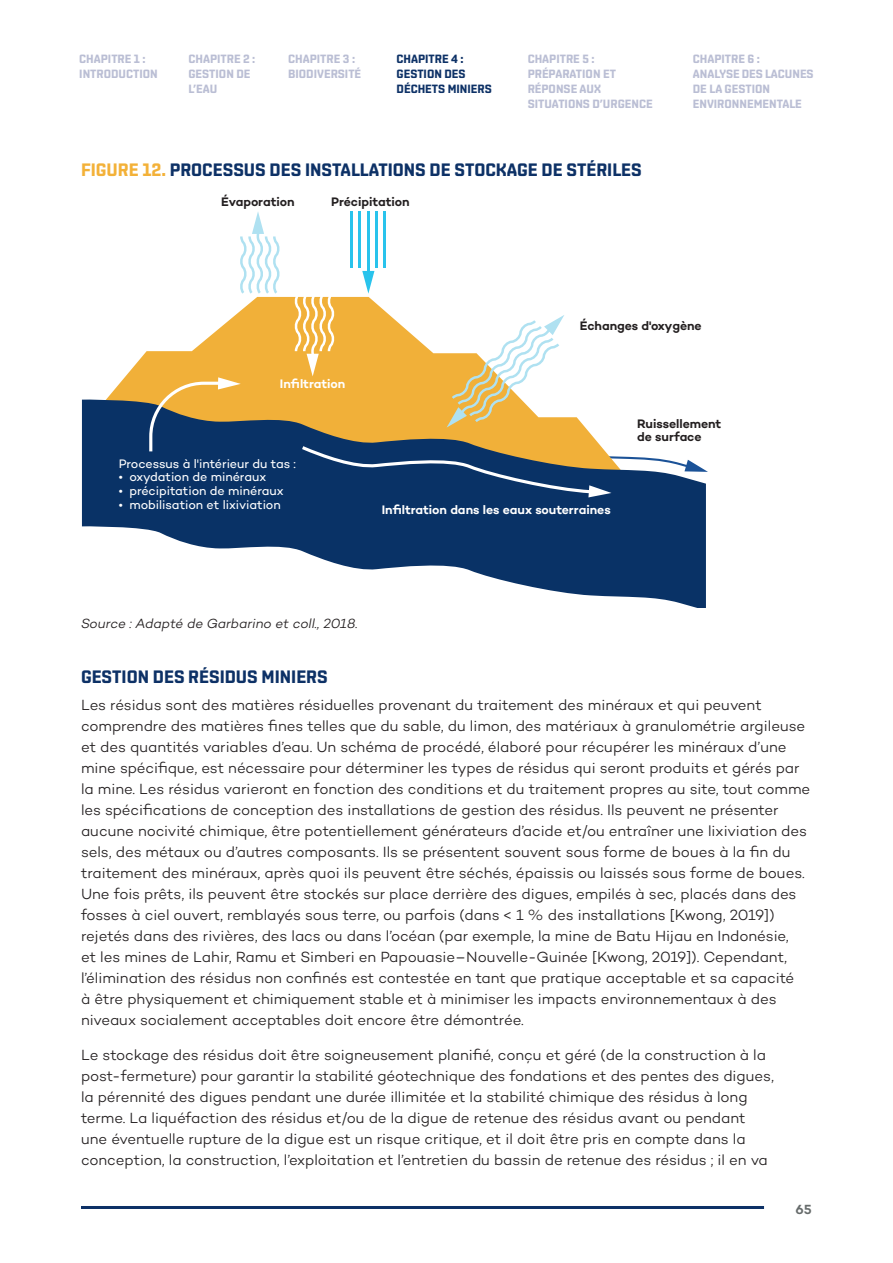
<style>
.page{position:relative;width:893px;height:1263px;background:#fff}
.page>*{position:absolute;margin:0;border:0;box-sizing:border-box;transform-origin:0 0}
.figure_name{font:700 18px "Shentox";color:#0d3166}
.Body_copy{font:300 15px/21px "Campton";letter-spacing:-.005em;color:#231f20}
.source{font:italic 300 13.5px "Campton";letter-spacing:-.005em;color:#231f20}
.t1{font:600 13.5px "Campton";color:#676c6c}
.t2{font:12.6px "Campton";letter-spacing:-.005em;color:#fff}
.t3{font:600 12.6px/13.6px "Campton";letter-spacing:-.005em;color:#231f20}
.t4{font:600 12.6px "Campton";color:#fff}
.t5{font:700 12px/15px "Shentox";color:#babed4}
.t6{font:700 12px/15px "Shentox";color:#0d3166}
.s1{color:#f3b138}
</style>
<div class="page">
<hr style="left:81px;top:1206px;width:683px;height:3px;background:#0d3166">
<svg style="left:106px;top:297px;width:341px;height:102px;fill:#f1b039"></svg>
<svg style="left:82px;top:399px;width:624px;height:208px;fill:#093266"></svg>
<svg style="left:362px;top:271px;width:12px;height:23px"></svg>
<svg style="left:447px;top:315px;width:117px;height:113px"></svg>
<svg style="left:294px;top:296px;width:41px;height:80px"></svg>
<svg style="left:240px;top:212px;width:40px;height:82px"></svg>
<svg style="left:299px;top:443px;width:409px;height:54px"></svg>
<svg style="left:148px;top:377px;width:93px;height:77px;background:#83795b"></svg>
<hr style="left:367px;top:211px;width:3px;height:62px;background:#29c3ec">
<hr style="left:375px;top:211px;width:3px;height:57px;background:#29c3ec">
<hr style="left:383px;top:211px;width:3px;height:57px;background:#29c3ec">
<hr style="left:359px;top:211px;width:2px;height:57px;background:#29c3ec">
<hr style="left:350px;top:211px;width:3px;height:57px;background:#29c3ec">
<p class="t5" style="left:79px;top:51px;width:80px">CHAPITRE 1 :<br>INTRODUCTION</p>
<p class="t5" style="left:188px;top:51px;width:68px">CHAPITRE 2 :<br>GESTION DE<br>L’EAU</p>
<p class="t5" style="left:288px;top:51px;width:75px">CHAPITRE 3 :<br>BIODIVERSITÉ</p>
<p class="t6" style="left:397px;top:51px;width:97px">CHAPITRE 4 :<br>GESTION DES<br>DÉCHETS MINIERS</p>
<p class="t5" style="left:528px;top:51px;width:126px">CHAPITRE 5 :<br>PRÉPARATION ET<br>RÉPONSE AUX<br>SITUATIONS D’URGENCE</p>
<p class="t5" style="left:693px;top:51px;width:122px">CHAPITRE 6 :<br>ANALYSE DES LACUNES<br>DE LA GESTION<br>ENVIRONNEMENTALE</p>
<p class="figure_name" style="left:81px;top:159px;width:562px"><span class="s1">FIGURE 12.</span> PROCESSUS DES INSTALLATIONS DE STOCKAGE DE STÉRILES</p>
<p class="t3" style="left:221px;top:195px;width:75px">Évaporation</p>
<p class="t3" style="left:331px;top:195px;width:80px">Précipitation</p>
<p class="t4" style="left:280px;top:376px;width:67px">Infiltration</p>
<p class="t3" style="left:580px;top:319px;width:123px">Échanges d'oxygène</p>
<p class="t3" style="left:637px;top:416px;width:86px">Ruissellement de surface</p>
<p class="t2" style="left:119px;top:455px;width:179px">Processus à l'intérieur du tas :</p>
<p class="t2" style="left:119px;top:469px;width:149px">• oxydation de minéraux</p>
<p class="t2" style="left:119px;top:483px;width:167px">• précipitation de minéraux</p>
<p class="t2" style="left:119px;top:496px;width:164px">• mobilisation et lixiviation</p>
<p class="t4" style="left:382px;top:502px;width:231px">Infiltration dans les eaux souterraines</p>
<p class="source" style="left:81px;top:615px;width:278px">Source : Adapté de Garbarino et coll., 2018.</p>
<h3 class="figure_name" style="left:81px;top:666px;width:248px">GESTION DES RÉSIDUS MINIERS</h3>
<p class="Body_copy" style="left:81px;top:694px;width:731px">Les résidus sont des matières résiduelles provenant du traitement des minéraux et qui peuvent comprendre des matières fines telles que du sable, du limon, des matériaux à granulométrie argileuse et des quantités variables d’eau. Un schéma de procédé, élaboré pour récupérer les minéraux d’une mine spécifique, est nécessaire pour déterminer les types de résidus qui seront produits et gérés par la mine. Les résidus varieront en fonction des conditions et du traitement propres au site, tout comme les spécifications de conception des installations de gestion des résidus. Ils peuvent ne présenter aucune nocivité chimique, être potentiellement générateurs d’acide et/ou entraîner une lixiviation des sels, des métaux ou d’autres composants. Ils se présentent souvent sous forme de boues à la fin du traitement des minéraux, après quoi ils peuvent être séchés, épaissis ou laissés sous forme de boues.<br>Une fois prêts, ils peuvent être stockés sur place derrière des digues, empilés à sec, placés dans des fosses à ciel ouvert, remblayés sous terre, ou parfois (dans &lt; 1 % des installations [Kwong, 2019]) rejetés dans des rivières, des lacs ou dans l’océan (par exemple, la mine de Batu Hijau en Indonésie,<br>et les mines de Lahir, Ramu et Simberi en Papouasie–Nouvelle-Guinée [Kwong, 2019]). Cependant, l’élimination des résidus non confinés est contestée en tant que pratique acceptable et sa capacité<br>à être physiquement et chimiquement stable et à minimiser les impacts environnementaux à des niveaux socialement acceptables doit encore être démontrée.</p>
<p class="Body_copy" style="left:81px;top:1044px;width:694px">Le stockage des résidus doit être soigneusement planifié, conçu et géré (de la construction à la post-fermeture) pour garantir la stabilité géotechnique des fondations et des pentes des digues, la pérennité des digues pendant une durée illimitée et la stabilité chimique des résidus à long terme. La liquéfaction des résidus et/ou de la digue de retenue des résidus avant ou pendant une éventuelle rupture de la digue est un risque critique, et il doit être pris en compte dans la conception, la construction, l’exploitation et l’entretien du bassin de retenue des résidus ; il en va</p>
<p class="t1" style="left:795px;top:1201px;width:18px">65</p>
</div>
